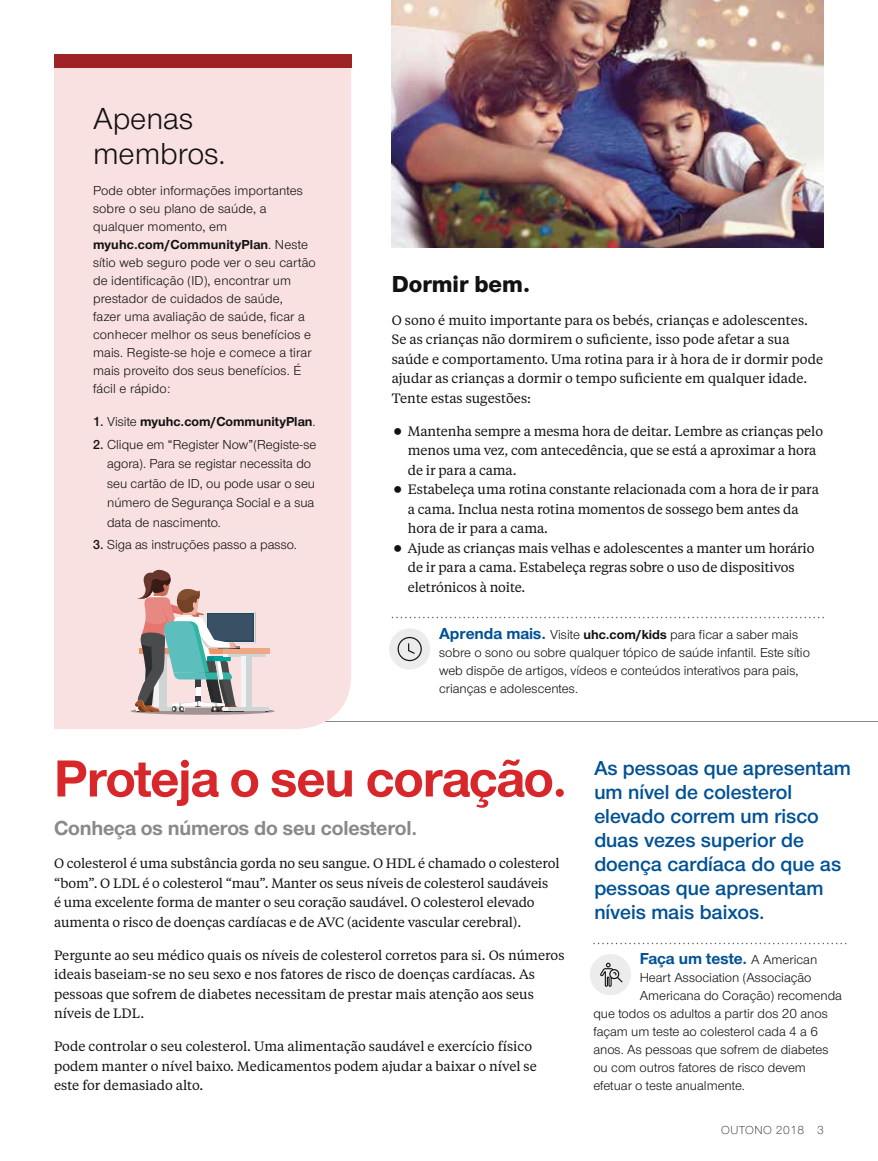
<style>
.page{position:relative;width:878px;height:1161px;background:#fff}
.page>*{position:absolute;margin:0;border:0;box-sizing:border-box;transform-origin:0 0}
.t1{font:700 54px "UHC Sans";letter-spacing:-.02em;color:#d8272b}
.t2{font:31.5px/34.5px "UHC Sans";color:#121212}
.t3{font:800 24px "UHC Sans";color:#121212}
.t4{font:600 21px/24px "UHC Sans";color:#005195}
.t5{font:700 21px "UHC Sans";letter-spacing:-.01em;color:#888a8a}
.t6{font:700 16.5px "UHC Sans";color:#005195}
.t7{font:13.5px/19.5px "UHC Serif Text";letter-spacing:-.005em;color:#121212}
.t8{font:13.5px/18px "UHC Sans";color:#121212}
.t9{font:700 13.5px "UHC Sans";color:#121212}
.t10{font:300 12px "UHC Sans";letter-spacing:.04em;color:#121212}
.s1{font-weight:700}
.s2{font-weight:600}
.s3{font-weight:400}
.s4{font-weight:700;font-size:16.5px;color:#005195}
.s5{font-weight:400;font-size:13.5px;color:#121212}
</style>
<div class="page">
<hr style="left:54px;top:721px;width:824px;height:1px;background:#888a8a">
<div style="left:54px;top:68px;width:297px;height:661px;background:#f9e0e1"></div>
<div style="left:54px;top:54px;width:297px;height:14px;background:#9d2326"></div>
<svg style="left:593px;top:943px;width:253px;height:1px"></svg>
<div style="left:589px;top:954px;width:42px;height:41px;background:#ebeceb;border-radius:50%"></div>
<svg style="left:600px;top:963px;width:22px;height:24px"></svg>
<svg style="left:130px;top:567px;width:145px;height:148px;background:#bbb3b2"></svg>
<svg style="left:392px;top:617px;width:432px;height:1px"></svg>
<div style="left:389px;top:628px;width:41px;height:42px;background:#ebeceb;border-radius:50%"></div>
<svg style="left:397px;top:637px;width:25px;height:24px"></svg>
<img style="left:392px;top:0;width:432px;height:248px">
<h2 class="t2" style="left:93px;top:100px;width:134px">Apenas membros.</h2>
<p class="t8" style="left:93px;top:181px;width:224px">Pode obter informações importantes sobre o seu plano de saúde, a qualquer momento, em <span class="s1">myuhc.com/CommunityPlan</span>. Neste sítio web seguro pode ver o seu cartão de identificação (ID), encontrar um prestador de cuidados de saúde,<br>fazer uma avaliação de saúde, ficar a conhecer melhor os seus benefícios e mais. Registe-se hoje e comece a tirar mais proveito dos seus benefícios. É fácil e rápido:</p>
<p class="t9" style="left:93px;top:412px;width:224px"><span class="s2">1.</span> <span class="s3">Visite</span> myuhc.com/CommunityPlan<span class="s3">.</span></p>
<p class="t8" style="left:107px;top:434px;width:211px;line-height:19.5px;text-indent:-14px"><span class="s2">2.</span> Clique em “Register Now”(Registe-se agora). Para se registar necessita do seu cartão de ID, ou pode usar o seu número de Segurança Social e a sua data de nascimento.</p>
<p class="t8" style="left:93px;top:535px;width:205px"><span class="s2">3.</span> Siga as instruções passo a passo.</p>
<h3 class="t3" style="left:392px;top:267px;width:140px">Dormir bem.</h3>
<p class="t7" style="left:392px;top:309px;width:433px">O sono é muito importante para os bebés, crianças e adolescentes.<br>Se as crianças não dormirem o suficiente, isso pode afetar a sua saúde e comportamento. Uma rotina para ir à hora de ir dormir pode ajudar as crianças a dormir o tempo suficiente em qualquer idade.<br>Tente estas sugestões:</p>
<p class="t7" style="left:408px;top:420px;width:416px">Mantenha sempre a mesma hora de deitar. Lembre as crianças pelo menos uma vez, com antecedência, que se está a aproximar a hora de ir para a cama.<br>Estabeleça uma rotina constante relacionada com a hora de ir para a cama. Inclua nesta rotina momentos de sossego bem antes da hora de ir para a cama.<br>Ajude as crianças mais velhas e adolescentes a manter um horário de ir para a cama. Estabeleça regras sobre o uso de dispositivos eletrónicos à noite.</p>
<p class="t8" style="left:439px;top:625px;width:372px"><span class="s4">Aprenda mais.</span> Visite <span class="s1">uhc.com/kids</span> para ficar a saber mais sobre o sono ou sobre qualquer tópico de saúde infantil. Este sítio web dispõe de artigos, vídeos e conteúdos interativos para pais, crianças e adolescentes.</p>
<h1 class="t1" style="left:54px;top:742px;width:514px">Proteja o seu coração.</h1>
<h3 class="t5" style="left:54px;top:814px;width:365px">Conheça os números do seu colesterol.</h3>
<p class="t7" style="left:54px;top:853px;width:507px">O colesterol é uma substância gorda no seu sangue. O HDL é chamado o colesterol “bom”. O LDL é o colesterol “mau”. Manter os seus níveis de colesterol saudáveis<br>é uma excelente forma de manter o seu coração saudável. O colesterol elevado aumenta o risco de doenças cardíacas e de AVC (acidente vascular cerebral).</p>
<p class="t7" style="left:54px;top:945px;width:512px">Pergunte ao seu médico quais os níveis de colesterol corretos para si. Os números ideais baseiam-se no seu sexo e nos fatores de risco de doenças cardíacas. As pessoas que sofrem de diabetes necessitam de prestar mais atenção aos seus níveis de LDL.</p>
<p class="t7" style="left:54px;top:1036px;width:484px">Pode controlar o seu colesterol. Uma alimentação saudável e exercício físico podem manter o nível baixo. Medicamentos podem ajudar a baixar o nível se este for demasiado alto.</p>
<h3 class="t4" style="left:594px;top:755px;width:258px">As pessoas que apresentam um nível de colesterol elevado correm um risco duas vezes superior de doença cardíaca do que as pessoas que apresentam níveis mais baixos.</h3>
<p class="t6" style="left:639px;top:948px;width:179px">Faça um teste. <span class="s5">A American</span></p>
<p class="t8" style="left:639px;top:969px;width:173px">Heart Association (Associação</p>
<p class="t8" style="left:639px;top:987px;width:204px">Americana do Coração) recomenda</p>
<p class="t8" style="left:593px;top:1005px;width:236px">que todos os adultos a partir dos 20 anos</p>
<p class="t8" style="left:593px;top:1023px;width:226px">façam um teste ao colesterol cada 4 a 6</p>
<p class="t8" style="left:593px;top:1041px;width:237px">anos. As pessoas que sofrem de diabetes</p>
<p class="t8" style="left:593px;top:1059px;width:214px">ou com outros fatores de risco devem</p>
<p class="t8" style="left:593px;top:1077px;width:153px">efetuar o teste anualmente.</p>
<p class="t10" style="left:721px;top:1122px;width:104px">OUTONO 2018 3</p>
</div>
